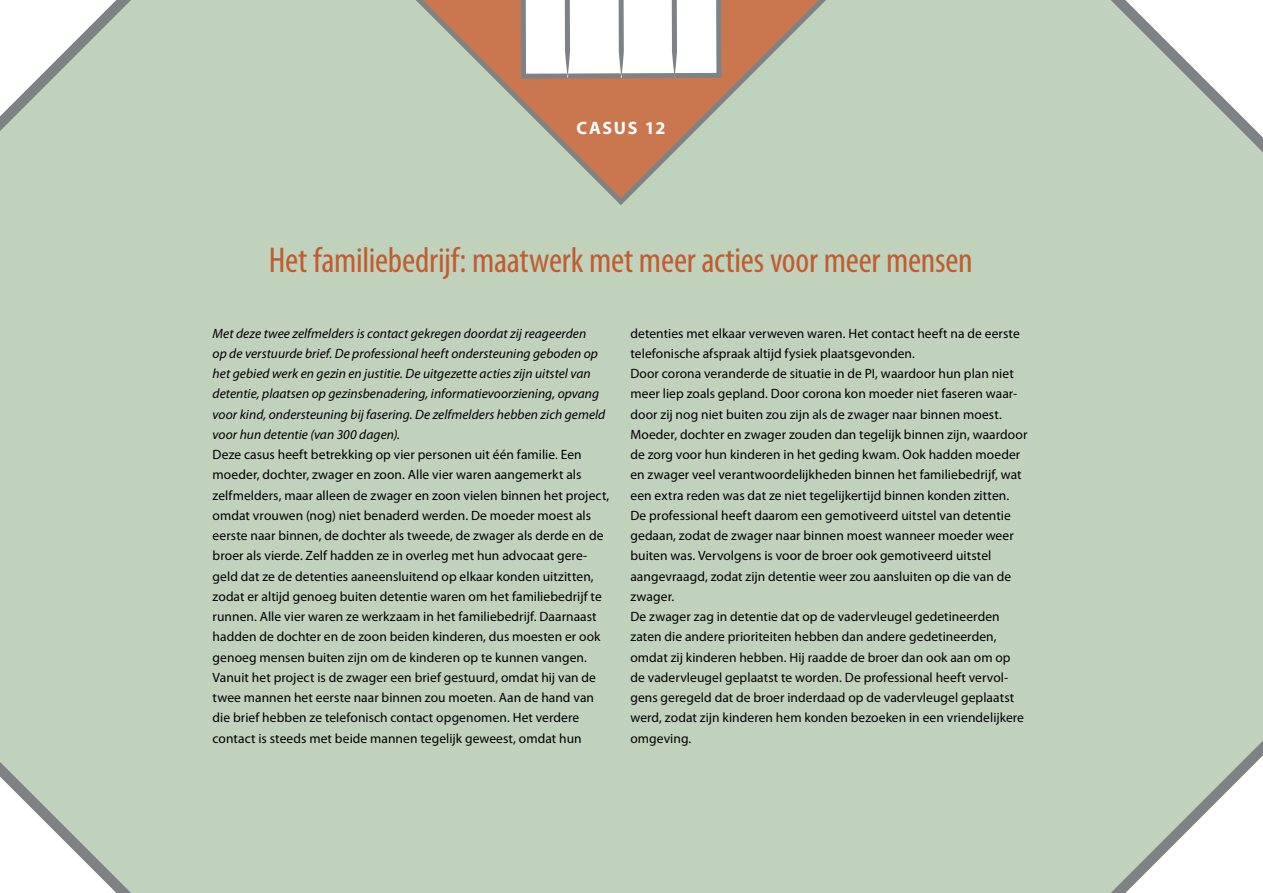
<style>
.page{position:relative;width:1263px;height:893px;background:#c0d2bb}
.page>*{position:absolute;margin:0;border:0;box-sizing:border-box;transform-origin:0 0}
.H_Casus{font:condensed 36px "Myriad Pro";letter-spacing:-.005em;color:#c05d30}
.Num_Casus{font:700 18px "Myriad Pro";letter-spacing:.09em;color:#fff}
.P_Casus{font:13.5px/20.2px "Myriad Pro";letter-spacing:.005em;color:#000}
.P_Casus-2{font:italic 13.5px/20.2px "Myriad Pro";letter-spacing:.005em;color:#000}
</style>
<div class="page">
<svg style="left:392px;top:0;width:458px;height:209px;background:#c0b59a"></svg>
<svg style="left:518px;top:0;width:206px;height:81px"></svg>
<p class="Num_Casus" style="left:576px;top:116px;width:91px">CASUS 12</p>
<p class="H_Casus" style="left:269px;top:238px;width:705px">Het familiebedrijf: maatwerk met meer acties voor meer mensen</p>
<p class="P_Casus-2" style="left:213px;top:323px;width:394px">Met deze twee zelfmelders is contact gekregen doordat zij reageerden<br>op de verstuurde brief. De professional heeft ondersteuning geboden op het gebied werk en gezin en justitie. De uitgezette acties zijn uitstel van detentie, plaatsen op gezinsbenadering, informatievoorziening, opvang voor kind, ondersteuning bij fasering. De zelfmelders hebben zich gemeld voor hun detentie (van 300 dagen).</p>
<p class="P_Casus" style="left:213px;top:444px;width:398px">Deze casus heeft betrekking op vier personen uit één familie. Een moeder, dochter, zwager en zoon. Alle vier waren aangemerkt als zelfmelders, maar alleen de zwager en zoon vielen binnen het project, omdat vrouwen (nog) niet benaderd werden. De moeder moest als eerste naar binnen, de dochter als tweede, de zwager als derde en de broer als vierde. Zelf hadden ze in overleg met hun advocaat gere&shy;geld dat ze de detenties aaneensluitend op elkaar konden uitzitten, zodat er altijd genoeg buiten detentie waren om het familiebedrijf te runnen. Alle vier waren ze werkzaam in het familiebedrijf. Daarnaast hadden de dochter en de zoon beiden kinderen, dus moesten er ook genoeg mensen buiten zijn om de kinderen op te kunnen vangen.</p>
<p class="P_Casus" style="left:213px;top:667px;width:385px">Vanuit het project is de zwager een brief gestuurd, omdat hij van de twee mannen het eerste naar binnen zou moeten. Aan de hand van die brief hebben ze telefonisch contact opgenomen. Het verdere contact is steeds met beide mannen tegelijk geweest, omdat hun</p>
<p class="P_Casus" style="left:630px;top:323px;width:391px">detenties met elkaar verweven waren. Het contact heeft na de eerste telefonische afspraak altijd fysiek plaatsgevonden.</p>
<p class="P_Casus" style="left:630px;top:363px;width:398px">Door corona veranderde de situatie in de PI, waardoor hun plan niet meer liep zoals gepland. Door corona kon moeder niet faseren waar&shy;door zij nog niet buiten zou zijn als de zwager naar binnen moest.<br>Moeder, dochter en zwager zouden dan tegelijk binnen zijn, waardoor de zorg voor hun kinderen in het geding kwam. Ook hadden moeder en zwager veel verantwoordelijkheden binnen het familiebedrijf, wat een extra reden was dat ze niet tegelijkertijd binnen konden zitten.<br>De professional heeft daarom een gemotiveerd uitstel van detentie gedaan, zodat de zwager naar binnen moest wanneer moeder weer buiten was. Vervolgens is voor de broer ook gemotiveerd uitstel aangevraagd, zodat zijn detentie weer zou aansluiten op die van de zwager.</p>
<p class="P_Casus" style="left:630px;top:606px;width:395px">De zwager zag in detentie dat op de vadervleugel gedetineerden zaten die andere prioriteiten hebben dan andere gedetineerden, omdat zij kinderen hebben. Hij raadde de broer dan ook aan om op de vadervleugel geplaatst te worden. De professional heeft vervol&shy;gens geregeld dat de broer inderdaad op de vadervleugel geplaatst werd, zodat zijn kinderen hem konden bezoeken in een vriendelijkere omgeving.</p>
</div>
